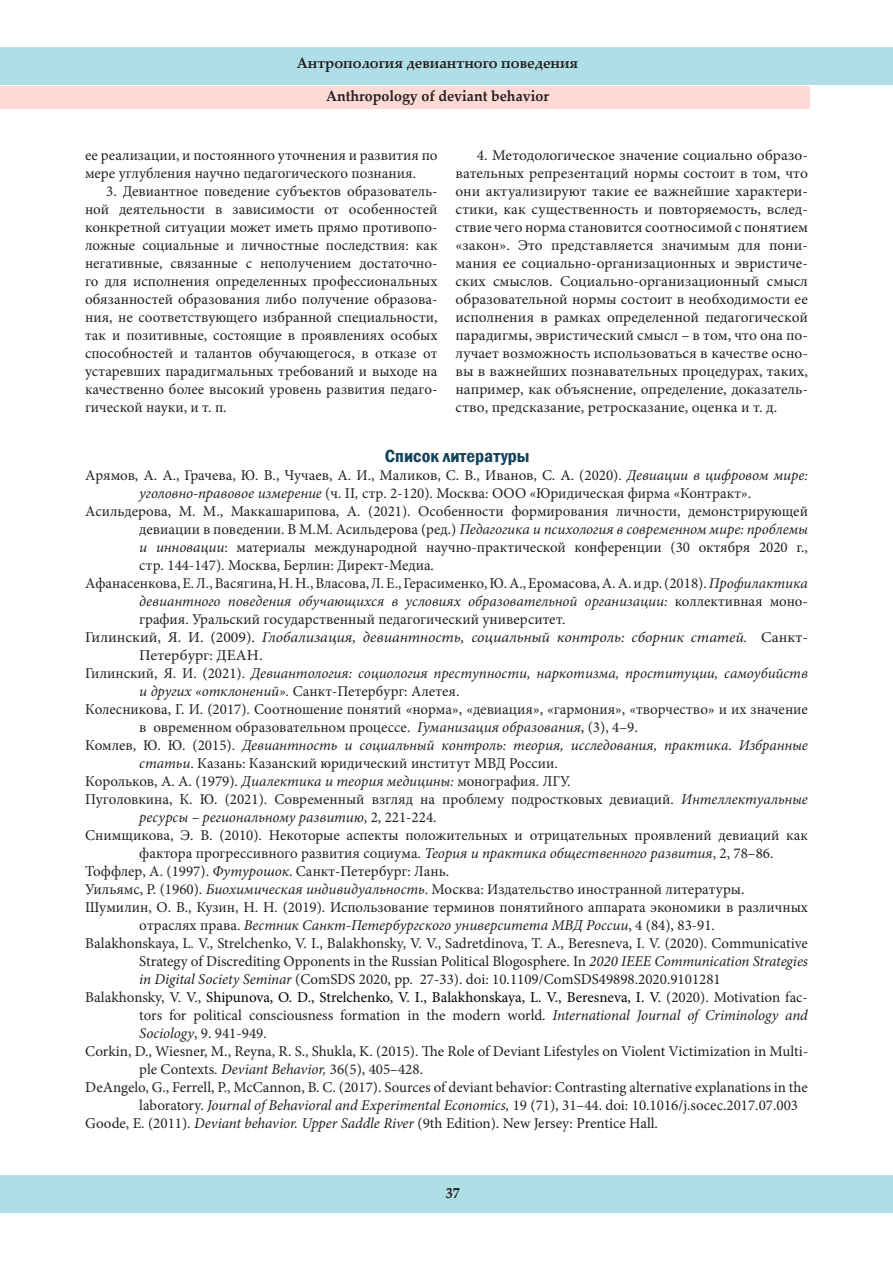
<style>
.page{position:relative;width:893px;height:1263px;background:#fff}
.page>*{position:absolute;margin:0;border:0;box-sizing:border-box;transform-origin:0 0}
.t1{font:600 condensed 18px "Franklin Gothic";color:#14435d;scale:1.05 1}
.список_литературы{font:15px/18px "Minion Pro";color:#231f20}
.Текст_статьи{font:15px/18px "Minion Pro";color:#231f20;text-align:justify}
.список_литературы-2{font:italic 15px/18px "Minion Pro";color:#231f20}
.список_литературы-3{font:italic 15px/18px "Minion Pro";color:#231f20;scale:1.05 1}
.t2{font:700 15px "Palatino Linotype";color:#231f20;scale:.95 1}
.s1{font-style:italic}
.s2{font-style:normal}
.s3{color:#000}
</style>
<div class="page">
<div style="left:0;top:48px;width:893px;height:37px;background:#afdee6"></div>
<div style="left:0;top:1175px;width:893px;height:38px;background:#afdee6"></div>
<div style="left:0;top:87px;width:810px;height:22px;background:#ffd9d5"></div>
<p class="t2" style="left:297px;top:53px;width:298px">Антропология девиантного поведения</p>
<p class="t2" style="left:326px;top:85px;width:236px">Anthropology of deviant behavior</p>
<p class="Текст_статьи" style="left:455px;top:146px;width:354px;text-indent:21px">4. Методологическое значение социально образо&shy;вательных репрезентаций нормы состоит в том, что они актуализируют такие ее важнейшие характери&shy;стики, как существенность и повторяемость, вслед&shy;ствие чего норма становится соотносимой с понятием «закон». Это представляется значимым для пони&shy;мания ее социально-организационных и эвристиче&shy;ских смыслов. Социально-организационный смысл образовательной нормы состоит в необходимости ее исполнения в рамках определенной педагогической парадигмы, эвристический смысл – в том, что она по&shy;лучает возможность использоваться в качестве осно&shy;вы в важнейших познавательных процедурах, таких, например, как объяснение, определение, доказатель&shy;ство, предсказание, ретросказание, оценка и т. д.</p>
<p class="t1" style="left:385px;top:444px;width:139px">Список литературы</p>
<p class="список_литературы" style="left:85px;top:466px;width:724px;text-align:center">Арямов, А. А., Грачева, Ю. В., Чучаев, А. И., Маликов, С. В., Иванов, С. А. (2020). <span class="s1">Девиации в цифровом мире: уголовно-правовое измерение</span> (ч. II<span class="s1">,</span> стр. 2-120). Москва: ООО «Юридическая фирма «Контракт».</p>
<p class="список_литературы" style="left:139px;top:502px;width:670px;text-align:justify;text-indent:-54px">Асильдерова, М. М., Маккашарипова, А. (2021). Особенности формирования личности, демонстрирующей девиации в поведении. В М.М. Асильдерова (ред.) <span class="s1">Педагогика и психология в современном мире: проблемы и инновации</span>: материалы международной научно-практической конференции (30 октября 2020 г., стр. 144-147). Москва, Берлин: Директ-Медиа.</p>
<p class="список_литературы" style="left:139px;top:574px;width:670px;text-align:justify;text-indent:-54px">Афанасенкова, Е. Л., Васягина, Н. Н., Власова, Л. Е., Герасименко, Ю. А., Еромасова, А. А. и др. (2018). <span class="s1">Профилактика девиантного поведения обучающихся в условиях образовательной организации:</span> коллективная моно&shy;графия. Уральский государственный педагогический университет.</p>
<p class="список_литературы-3" style="left:139px;top:628px;width:638px;text-indent:-54px"><span class="s2">Гилинский, Я. И. (2009).</span> Глобализация, девиантность, социальный контроль: сборник статей. <span class="s2">Санкт-<br>Петербург: ДЕАН.</span></p>
<p class="список_литературы-2" style="left:139px;top:664px;width:670px;text-indent:-54px"><span class="s2">Гилинский, Я. И. (2021).</span> Девиантология: социология преступности, наркотизма, проституции, самоубийств и других «отклонений». <span class="s2">Санкт-Петербург: Алетея.</span></p>
<p class="список_литературы" style="left:139px;top:700px;width:670px;text-indent:-54px">Колесникова, Г. И. (2017). Соотношение понятий «норма», «девиация», «гармония», «творчество» и их значение в овременном образовательном процессе. <span class="s1">Гуманизация образования</span>, (3), 4–9.</p>
<p class="список_литературы-2" style="left:139px;top:736px;width:670px;text-indent:-54px"><span class="s2">Комлев, Ю. Ю. (2015).</span> Девиантность и социальный контроль: теория, исследования, практика<span class="s2">.</span> Избранные статьи<span class="s2">. Казань: Казанский юридический институт МВД России.</span></p>
<p class="список_литературы" style="left:85px;top:772px;width:487px">Корольков, А. А. (1979). <span class="s1">Диалектика и теория медицины:</span> монография. ЛГУ.</p>
<p class="список_литературы" style="left:139px;top:790px;width:670px;text-indent:-54px">Пуголовкина, К. Ю. (2021). Современный взгляд на проблему подростковых девиаций. <span class="s1">Интеллектуальные ресурсы – региональному развитию</span>, 2, 221-224.</p>
<p class="список_литературы" style="left:139px;top:826px;width:670px;text-indent:-54px">Снимщикова, Э. В. (2010). Некоторые аспекты положительных и отрицательных проявлений девиаций как фактора прогрессивного развития социума. <span class="s1">Теория и практика общественного развития</span>, 2, 78–86.</p>
<p class="список_литературы" style="left:85px;top:862px;width:365px">Тоффлер, А. (1997). <span class="s1">Футурошок</span>. Санкт-Петербург: Лань.</p>
<p class="список_литературы" style="left:85px;top:880px;width:661px">Уильямс, Р. (1960). <span class="s1">Биохимическая индивидуальность</span>. Москва: Издательство иностранной литературы.</p>
<p class="список_литературы" style="left:139px;top:898px;width:670px;text-indent:-54px">Шумилин, О. В., Кузин, Н. Н. (2019). Использование терминов понятийного аппарата экономики в различных отраслях права. <span class="s1">Вестник Санкт-Петербургского университета МВД России</span>, 4 (84), 83-91.</p>
<p class="список_литературы" style="left:139px;top:934px;width:670px;text-align:justify;text-indent:-54px">Balakhonskaya, L. V., Strelchenko, V. I., Balakhonsky, V. V., Sadretdinova, T. A., Beresneva, I. V. (2020). Communicative Strategy of Discrediting Opponents in the Russian Political Blogosphere. In <span class="s1">2020 IEEE Communication Strategies in Digital Society Seminar</span> (ComSDS 2020, pp. 27-33). doi: 10.1109/ComSDS49898.2020.9101281</p>
<p class="список_литературы" style="left:139px;top:988px;width:670px;text-align:justify;text-indent:-54px">Balakhonsky, V. V., <span class="s3">Shipunova, O. D., Strelchenko, V. I., Balakhonskaya, L. V., Beresneva, I. V.</span> (2020). Motivation fac&shy;tors for political consciousness formation in the modern world. <span class="s1">International Journal of Criminology and Sociology</span>, 9. 941-949.</p>
<p class="список_литературы" style="left:139px;top:1042px;width:668px;text-indent:-54px">Corkin, D., Wiesner, M., Reyna, R. S., Shukla, K. (2015). The Role of Deviant Lifestyles on Violent Victimization in Multi&shy;ple Contexts. <span class="s1">Deviant Behavior,</span> 36(5), 405–428.</p>
<p class="список_литературы" style="left:139px;top:1078px;width:670px;text-indent:-54px">DeAngelo, G., Ferrell, P., McCannon, B. C. (2017). Sources of deviant behavior: Contrasting alternative explanations in the laboratory. <span class="s1">Journal of Behavioral and Experimental Economics,</span> 19 (71), 31–44. doi: 10.1016/j.socec.2017.07.003</p>
<p class="список_литературы" style="left:85px;top:1114px;width:574px">Goode, E. (2011). <span class="s1">Deviant behavior. Upper Saddle River</span> (9th Edition). New Jersey: Prentice Hall.</p>
<p class="Текст_статьи" style="left:85px;top:146px;width:354px">ее реализации, и постоянного уточнения и развития по мере углубления научно педагогического познания.</p>
<p class="Текст_статьи" style="left:85px;top:182px;width:354px;text-indent:21px">3. Девиантное поведение субъектов образователь&shy;ной деятельности в зависимости от особенностей конкретной ситуации может иметь прямо противопо&shy;ложные социальные и личностные последствия: как негативные, связанные с неполучением достаточно&shy;го для исполнения определенных профессиональных обязанностей образования либо получение образова&shy;ния, не соответствующего избранной специальности, так и позитивные, состоящие в проявлениях особых способностей и талантов обучающегося, в отказе от устаревших парадигмальных требований и выходе на качественно более высокий уровень развития педаго&shy;гической науки, и т. п.</p>
<p class="t2" style="left:446px;top:1182px;width:16px">37</p>
</div>
